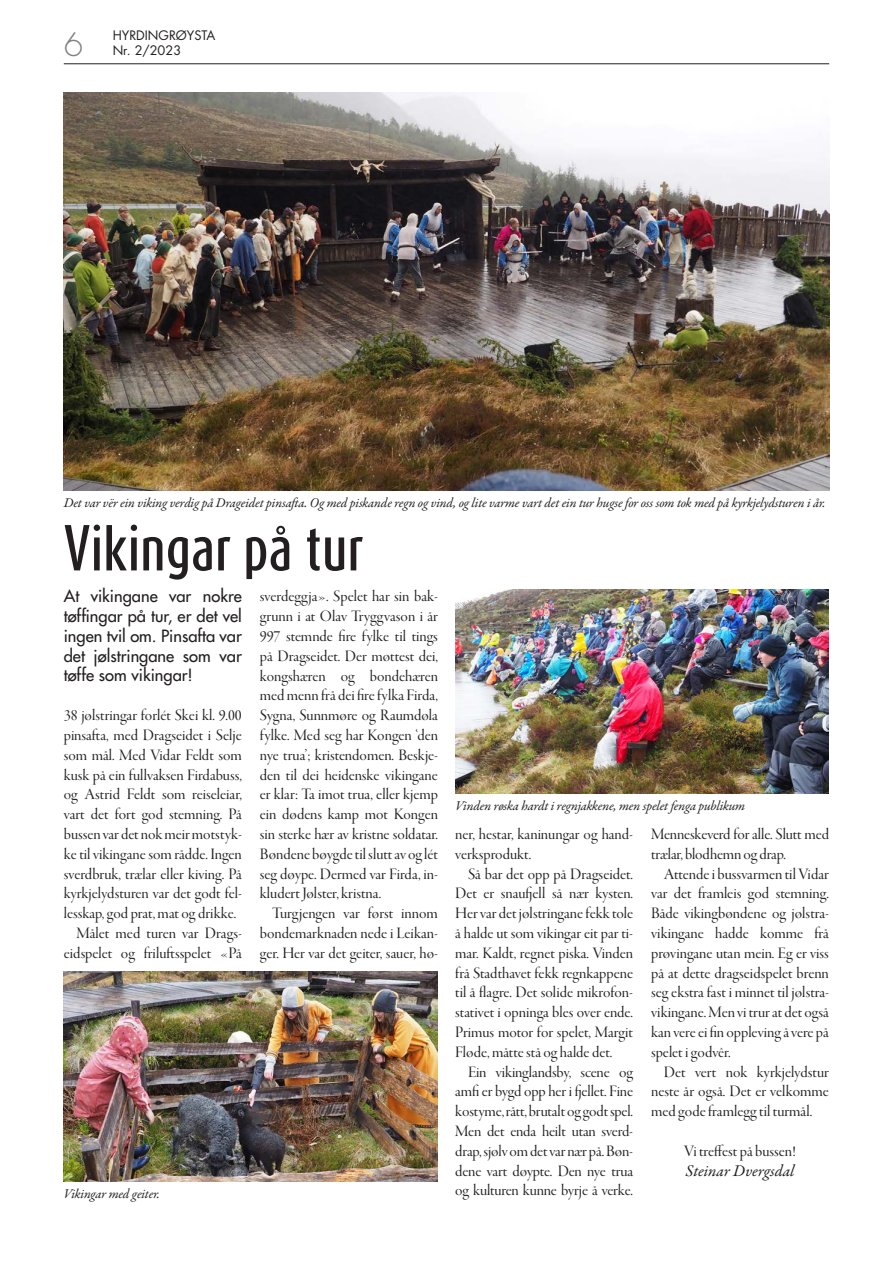
<style>
.page{position:relative;width:893px;height:1263px;background:#fff}
.page>*{position:absolute;margin:0;border:0;box-sizing:border-box;transform-origin:0 0}
.t1{font:500 54px "Dax Compact Pro";color:#231f20}
.t2{font:300 31.5px "Futura Std";color:#808285}
.t3{font:16.5px/19.8px "Garamond Premr Pro Disp";color:#231f20;text-align:justify}
.t4{font:500 16.5px/19.8px "Futura Std";color:#231f20;text-align:justify}
.t5{font:italic 16.5px "Garamond Premr Pro";color:#231f20}
.t6{font:italic 13.5px "Garamond Premr Pro";letter-spacing:-.01em;color:#231f20}
.t7{font:12.75px/15.3px "Futura Std";color:#231f20}
</style>
<div class="page">
<hr style="left:64px;top:64px;width:765px;height:1px;background:#231f20">
<img style="left:64px;top:92px;width:765px;height:399px">
<img style="left:455px;top:589px;width:374px;height:204px">
<img style="left:64px;top:972px;width:373px;height:210px">
<h2 class="t2" style="left:64px;top:25px;width:21px">6</h2>
<p class="t7" style="left:113px;top:28px;width:104px">HYRDINGRØYSTA<br>Nr. 2/2023</p>
<p class="t6" style="left:64px;top:494px;width:763px">Det var vër ein viking verdig på Drageidet pinsafta. Og med piskande regn og vind, og lite varme vart det ein tur hugse for oss som tok med på kyrkjelydsturen i år.</p>
<h1 class="t1" style="left:64px;top:512px;width:302px">Vikingar på tur</h1>
<p class="t4" style="left:64px;top:586px;width:180px">At vikingane var nokre tøffingar på tur, er det vel ingen tvil om. Pinsafta var det jølstringane som var tøffe som vikingar!</p>
<p class="t3" style="left:64px;top:706px;width:180px">38 jølstringar forlét Skei kl. 9.00</p>
<p class="t3" style="left:64px;top:726px;width:180px">pinsafta, med Dragseidet i Selje</p>
<p class="t3" style="left:64px;top:745px;width:180px">som mål. Med Vidar Feldt som</p>
<p class="t3" style="left:64px;top:765px;width:180px">kusk på ein fullvaksen Firdabuss,</p>
<p class="t3" style="left:64px;top:785px;width:180px">og Astrid Feldt som reiseleiar,</p>
<p class="t3" style="left:64px;top:805px;width:180px">vart det fort god stemning. På</p>
<p class="t3" style="left:64px;top:825px;width:180px">bussen var det nok meir motstyk-</p>
<p class="t3" style="left:64px;top:844px;width:180px">ke til vikingane som rådde. Ingen</p>
<p class="t3" style="left:64px;top:864px;width:180px">sverdbruk, trælar eller kiving. På</p>
<p class="t3" style="left:64px;top:884px;width:180px">kyrkjelydsturen var det godt fel-</p>
<p class="t3" style="left:64px;top:904px;width:174px">lesskap, god prat, mat og drikke.</p>
<p class="t3" style="left:77px;top:924px;width:167px">Målet med turen var Drags-</p>
<p class="t3" style="left:64px;top:943px;width:180px">eidspelet og friluftsspelet «På</p>
<p class="t3" style="left:260px;top:587px;width:180px">sverdeggja». Spelet har sin bak&shy;grunn i at Olav Tryggvason i år 997 stemnde fire fylke til tings på Dragseidet. Der møttest dei, kongshæren og bondehæren med menn frå dei fire fylka Firda, Sygna, Sunnmøre og Raumdøla fylke. Med seg har Kongen ‘den nye trua’; kristendomen. Beskje&shy;den til dei heidenske vikingane er klar: Ta imot trua, eller kjemp ein dødens kamp mot Kongen sin sterke hær av kristne soldatar.<br>Bøndene bøygde til slutt av og lét seg døype. Dermed var Firda, in&shy;kludert Jølster, kristna.</p>
<p class="t3" style="left:260px;top:904px;width:180px;text-indent:13px">Turgjengen var først innom bondemarknaden nede i Leikan&shy;ger. Her var det geiter, sauer, hø-</p>
<p class="t6" style="left:64px;top:1185px;width:98px">Vikingar med geiter.</p>
<p class="t6" style="left:455px;top:797px;width:291px">Vinden røska hardt i regnjakkene, men spelet fenga publikum</p>
<p class="t3" style="left:455px;top:825px;width:179px">ner, hestar, kaninungar og hand&shy;verksprodukt.</p>
<p class="t3" style="left:455px;top:864px;width:179px;text-indent:13px">Så bar det opp på Dragseidet.<br>Det er snaufjell så nær kysten.<br>Her var det jølstringane fekk tole å halde ut som vikingar eit par ti&shy;mar. Kaldt, regnet piska. Vinden frå Stadthavet fekk regnkappene til å flagre. Det solide mikrofon&shy;stativet i opninga bles over ende.<br>Primus motor for spelet, Margit Fløde, måtte stå og halde det.</p>
<p class="t3" style="left:455px;top:1062px;width:179px;text-indent:13px">Ein vikinglandsby, scene og amfi er bygd opp her i fjellet. Fine kostyme, rått, brutalt og godt spel.<br>Men det enda heilt utan sverd&shy;drap, sjølv om det var nær på. Bøn&shy;dene vart døypte. Den nye trua og kulturen kunne byrje å verke.</p>
<p class="t3" style="left:651px;top:825px;width:179px">Menneskeverd for alle. Slutt med trælar, blodhemn og drap.</p>
<p class="t3" style="left:651px;top:864px;width:179px;text-indent:13px">Attende i bussvarmen til Vidar var det framleis god stemning.<br>Både vikingbøndene og jølstra&shy;vikingane hadde komme frå prøvingane utan mein. Eg er viss på at dette dragseidspelet brenn seg ekstra fast i minnet til jølstra&shy;vikingane. Men vi trur at det også kan vere ei fin oppleving å vere på spelet i godvêr.</p>
<p class="t3" style="left:651px;top:1062px;width:179px;text-indent:13px">Det vert nok kyrkjelydstur neste år også. Det er velkomme med gode framlegg til turmål.</p>
<p class="t3" style="left:684px;top:1141px;width:113px">Vi treffest på bussen!</p>
<p class="t5" style="left:685px;top:1160px;width:110px">Steinar Dvergsdal</p>
</div>
